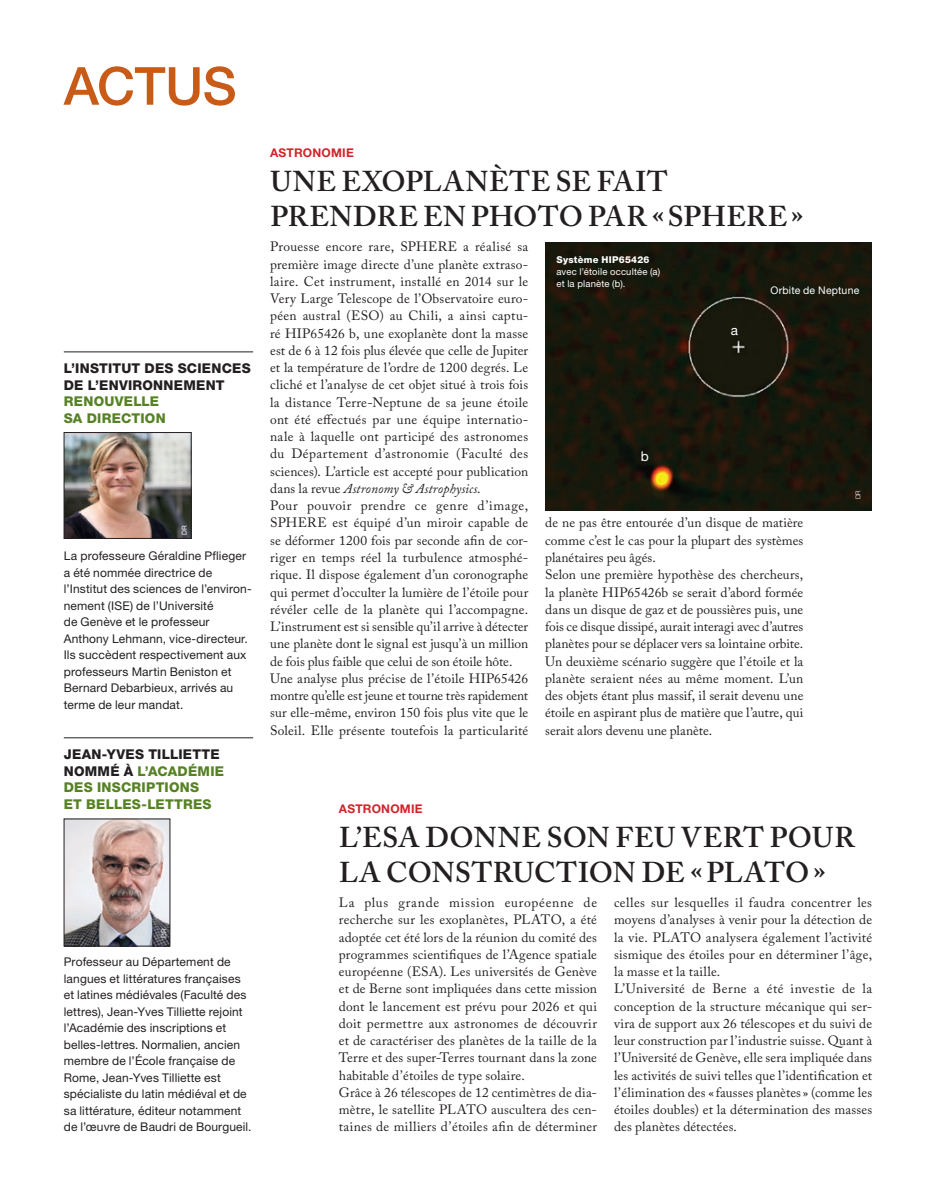
<style>
.page{position:relative;width:936px;height:1191px;background:#fff}
.page>*{position:absolute;margin:0;border:0;box-sizing:border-box;transform-origin:0 0}
._01_supertitre_ACTUS{font:500 52.5px "Helvetica Neue";letter-spacing:-.01em;color:#c85b18}
._04_titre{font:600 28.5px/34.5px "Adobe Caslon Pro";letter-spacing:.015em;color:#231f20}
.texte_normal{font:13.5px/17.2px "Adobe Caslon Pro";letter-spacing:.01em;color:#231f20;text-align:justify}
._09_titre_brève_noir{font:800 13.5px/16.5px "Helvetica Neue";letter-spacing:.02em;color:#568225}
._09_titre_brève_noir-2{font:800 13.5px/16.5px "Helvetica Neue";letter-spacing:.02em;color:#231f20}
.légende{font:13.5px "Helvetica Neue";color:#fff}
._10_texte_brève{font:12px/16.5px "Helvetica Neue";letter-spacing:.01em;color:#231f20}
._02_mot-clé_rouge{font:700 12px "Helvetica Neue";letter-spacing:.02em;color:#d1232a}
.légende-2{font:10.5px "Helvetica Neue";letter-spacing:.015em;color:#fff}
.légende-3{font:9.45px/12px "Helvetica Neue";letter-spacing:.02em;color:#fff}
.t1{font:6.75px "Helvetica Neue";color:#fff}
.crédit{font:300 6.75px "Helvetica Neue";color:#fff}
.s1{color:#568225}
.s2{color:#231f20}
.s3{font-style:italic}
.s4{font-weight:800}
</style>
<div class="page">
<img style="left:545px;top:242px;width:326px;height:268px">
<hr style="left:64px;top:351px;width:189px;height:1px;background:#231f20">
<hr style="left:64px;top:737px;width:189px;height:1px;background:#231f20">
<img style="left:66px;top:434px;width:123px;height:102px">
<div style="left:64px;top:432px;width:127px;height:106px;border:1px solid #231f20"></div>
<img style="left:66px;top:820px;width:102px;height:124px">
<div style="left:64px;top:818px;width:106px;height:128px;border:1px solid #231f20"></div>
<p class="_01_supertitre_ACTUS" style="left:64px;top:55px;width:174px">ACTUS</p>
<p class="_09_titre_brève_noir-2" style="left:64px;top:360px;width:188px">L’INSTITUT DES SCIENCES<br>DE L’ENVIRONNEMENT<br><span class="s1">RENOUVELLE<br>SA DIRECTION</span></p>
<p class="t1" style="left:179px;top:535px;width:11px;rotate:-90deg">DR</p>
<p class="_10_texte_brève" style="left:64px;top:547px;width:189px">La professeure Géraldine Pflieger a été nommée directrice de l’Institut des sciences de l’environ&shy;nement (ISE) de l’Université<br>de Genève et le professeur<br>Anthony Lehmann, vice-directeur.<br>Ils succèdent respectivement aux professeurs Martin Beniston et<br>Bernard Debarbieux, arrivés au terme de leur mandat.</p>
<p class="_09_titre_brève_noir" style="left:64px;top:746px;width:162px"><span class="s2">JEAN-YVES TILLIETTE<br>NOMMÉ À</span> L’ACADÉMIE<br>DES INSCRIPTIONS<br>ET BELLES-LETTRES</p>
<p class="t1" style="left:159px;top:938px;width:11px;rotate:-90deg">DR</p>
<p class="_10_texte_brève" style="left:64px;top:953px;width:189px">Professeur au Département de langues et littératures françaises et latines médiévales (Faculté des lettres), Jean-Yves Tilliette rejoint l’Académie des inscriptions et belles-lettres. Normalien, ancien membre de l’École française de Rome, Jean-Yves Tilliette est spécialiste du latin médiéval et de sa littérature, éditeur notamment de l’œuvre de Baudri de Bourgueil.</p>
<p class="_02_mot-clé_rouge" style="left:270px;top:145px;width:85px">ASTRONOMIE</p>
<p class="_04_titre" style="left:270px;top:164px;width:534px">UNE EXOPLANÈTE SE FAIT<br>PRENDRE EN PHOTO PAR «SPHERE»</p>
<p class="texte_normal" style="left:270px;top:238px;width:260px">Prouesse encore rare, SPHERE a réalisé sa première image directe d’une planète extraso&shy;laire. Cet instrument, installé en 2014 sur le Very Large Telescope de l’Observatoire euro&shy;péen austral (ESO) au Chili, a ainsi captu&shy;ré HIP65426 b, une exoplanète dont la masse est de 6 à 12 fois plus élevée que celle de Jupiter et la température de l’ordre de 1200 degrés. Le cliché et l’analyse de cet objet situé à trois fois la distance Terre-Neptune de sa jeune étoile ont été effectués par une équipe internatio&shy;nale à laquelle ont participé des astronomes du Département d’astronomie (Faculté des sciences). L’article est accepté pour publication dans la revue <span class="s3">Astronomy &amp; Astrophysics</span>.</p>
<p class="texte_normal" style="left:270px;top:497px;width:259px">Pour pouvoir prendre ce genre d’image, SPHERE est équipé d’un miroir capable de se déformer 1200 fois par seconde afin de cor&shy;riger en temps réel la turbulence atmosphé&shy;rique. Il dispose également d’un coronographe qui permet d’occulter la lumière de l’étoile pour révéler celle de la planète qui l’accompagne.<br>L’instrument est si sensible qu’il arrive à détecter une planète dont le signal est jusqu’à un million de fois plus faible que celui de son étoile hôte.</p>
<p class="texte_normal" style="left:270px;top:669px;width:259px">Une analyse plus précise de l’étoile HIP65426 montre qu’elle est jeune et tourne très rapidement sur elle-même, environ 150 fois plus vite que le Soleil. Elle présente toutefois la particularité</p>
<p class="légende-3" style="left:556px;top:253px;width:105px"><span class="s4">Système HIP65426 </span>avec l’étoile occultée (a) et la planète (b).</p>
<p class="légende-2" style="left:770px;top:284px;width:90px">Orbite de Neptune</p>
<p class="légende" style="left:731px;top:322px;width:9px">a</p>
<p class="légende" style="left:641px;top:448px;width:10px">b</p>
<p class="crédit" style="left:853px;top:499px;width:11px;rotate:-90deg">DR</p>
<p class="texte_normal" style="left:545px;top:514px;width:259px">de ne pas être entourée d’un disque de matière comme c’est le cas pour la plupart des systèmes planétaires peu âgés.</p>
<p class="texte_normal" style="left:545px;top:566px;width:260px">Selon une première hypothèse des chercheurs, la planète HIP65426b se serait d’abord formée dans un disque de gaz et de poussières puis, une fois ce disque dissipé, aurait interagi avec d’autres planètes pour se déplacer vers sa lointaine orbite.<br>Un deuxième scénario suggère que l’étoile et la planète seraient nées au même moment. L’un des objets étant plus massif, il serait devenu une étoile en aspirant plus de matière que l’autre, qui serait alors devenu une planète.</p>
<p class="_02_mot-clé_rouge" style="left:339px;top:801px;width:85px">ASTRONOMIE</p>
<p class="_04_titre" style="left:339px;top:820px;width:517px">L’ESA DONNE SON FEU VERT POUR<br>LA CONSTRUCTION DE «PLATO»</p>
<p class="texte_normal" style="left:339px;top:893px;width:259px">La plus grande mission européenne de recherche sur les exoplanètes, PLATO, a été adoptée cet été lors de la réunion du comité des programmes scientifiques de l’Agence spatiale européenne (ESA). Les universités de Genève et de Berne sont impliquées dans cette mission dont le lancement est prévu pour 2026 et qui doit permettre aux astronomes de découvrir et de caractériser des planètes de la taille de la Terre et des super-Terres tournant dans la zone habitable d’étoiles de type solaire.</p>
<p class="texte_normal" style="left:339px;top:1083px;width:259px">Grâce à 26 télescopes de 12 centimètres de dia&shy;mètre, le satellite PLATO auscultera des cen&shy;taines de milliers d’étoiles afin de déterminer</p>
<p class="texte_normal" style="left:614px;top:893px;width:259px">celles sur lesquelles il faudra concentrer les moyens d’analyses à venir pour la détection de la vie. PLATO analysera également l’activité sismique des étoiles pour en déterminer l’âge, la masse et la taille.</p>
<p class="texte_normal" style="left:614px;top:980px;width:259px">L’Université de Berne a été investie de la conception de la structure mécanique qui ser&shy;vira de support aux 26 télescopes et du suivi de leur construction par l’industrie suisse. Quant à l’Université de Genève, elle sera impliquée dans les activités de suivi telles que l’identification et l’élimination des « fausses planètes» (comme les étoiles doubles) et la détermination des masses des planètes détectées.</p>
</div>
